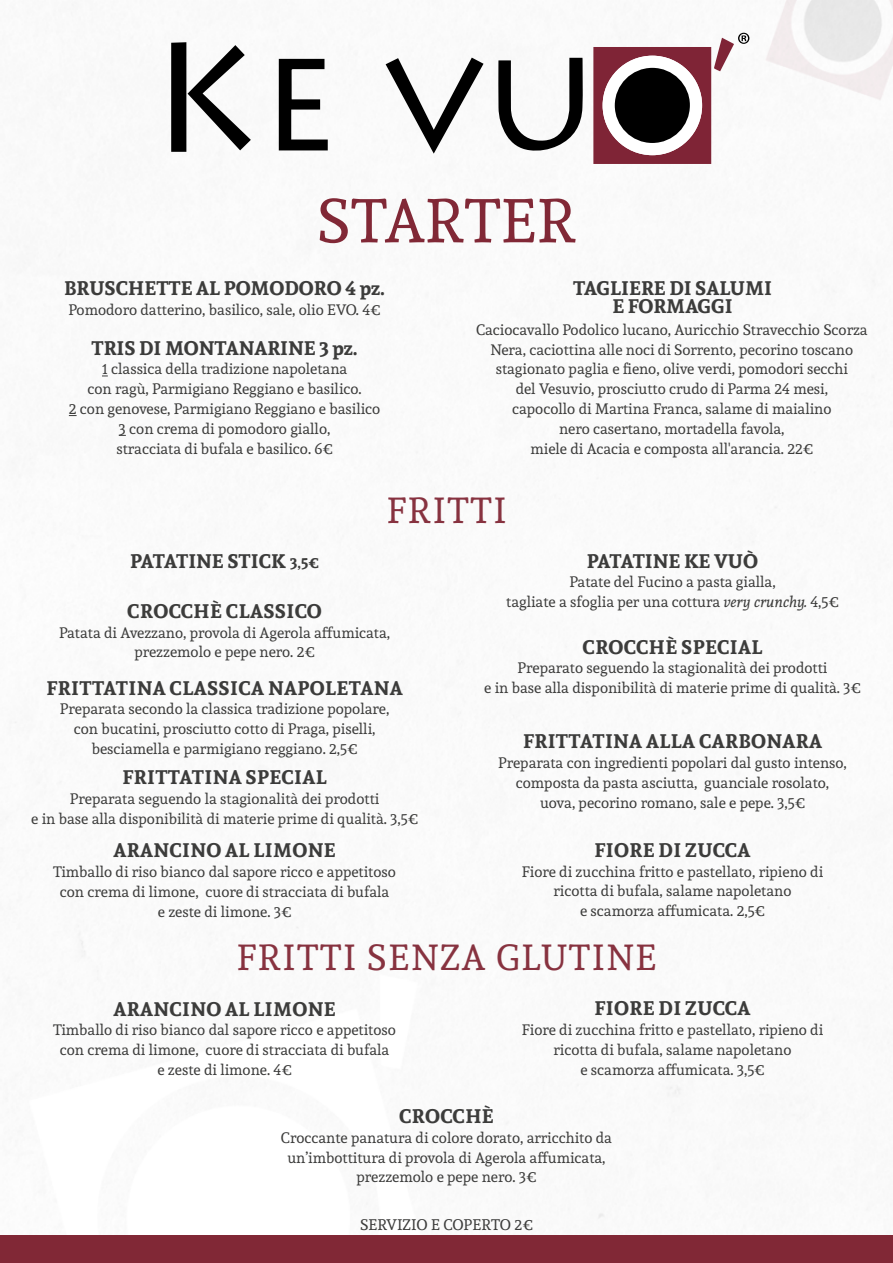
<style>
.page{position:relative;width:893px;height:1263px;background:#fff}
.page>*{position:absolute;margin:0;border:0;box-sizing:border-box;transform-origin:0 0}
.t1{font:61.2px "Andada";color:#812836}
.t2{font:36px "Andada";letter-spacing:.045em;color:#812836}
.t3{font:700 19.5px "Andada";letter-spacing:.02em;color:#3c3c3b}
.t4{font:700 19.5px/18px "Andada";color:#3c3c3b;text-align:center}
.t5{font:15.15px "Andada";color:#3c3c3b}
.t6{font:15px/19.8px "Andada";color:#3c3c3b;text-align:center}
.s1{font-size:15px}
.s2{font-style:italic}
</style>
<div class="page">
<img style="left:6px;top:0;width:887px;height:1219px">
<div style="left:0;top:1235px;width:893px;height:28px;background:#812836"></div>
<svg style="left:498px;top:58px;width:85px;height:93px"></svg>
<svg style="left:386px;top:58px;width:97px;height:96px"></svg>
<svg style="left:279px;top:59px;width:49px;height:91px"></svg>
<svg style="left:171px;top:42px;width:80px;height:110px"></svg>
<svg style="left:593px;top:33px;width:156px;height:131px"></svg>
<h1 class="t1" style="left:317px;top:181px;width:261px">STARTER</h1>
<h3 class="t4" style="left:64px;top:278px;width:322px">BRUSCHETTE AL POMODORO 4 pz.</h3>
<p class="t6" style="left:69px;top:299px;width:314px">Pomodoro datterino, basilico, sale, olio EVO. 4€</p>
<h3 class="t4" style="left:92px;top:338px;width:268px">TRIS DI MONTANARINE 3 pz.</h3>
<p class="t6" style="left:69px;top:359px;width:313px">1 classica della tradizione napoletana<br>con ragù, Parmigiano Reggiano e basilico.<br>2 con genovese, Parmigiano Reggiano e basilico 3 con crema di pomodoro giallo,<br>stracciata di bufala e basilico. 6€</p>
<h3 class="t4" style="left:573px;top:278px;width:201px">TAGLIERE DI SALUMI<br>E FORMAGGI</h3>
<p class="t6" style="left:476px;top:319px;width:393px">Caciocavallo Podolico lucano, Auricchio Stravecchio Scorza Nera, caciottina alle noci di Sorrento, pecorino toscano stagionato paglia e fieno, olive verdi, pomodori secchi<br>del Vesuvio, prosciutto crudo di Parma 24 mesi,<br>capocollo di Martina Franca, salame di maialino<br>nero casertano, mortadella favola,<br>miele di Acacia e composta all'arancia. 22€</p>
<h2 class="t2" style="left:387px;top:487px;width:121px">FRITTI</h2>
<h3 class="t4" style="left:130px;top:551px;width:190px">PATATINE STICK <span class="s1">3,5€</span></h3>
<h3 class="t3" style="left:127px;top:597px;width:196px">CROCCHÈ CLASSICO</h3>
<p class="t6" style="left:59px;top:622px;width:333px">Patata di Avezzano, provola di Agerola affumicata, prezzemolo e pepe nero. 2€</p>
<h3 class="t3" style="left:46px;top:674px;width:358px">FRITTATINA CLASSICA NAPOLETANA</h3>
<p class="t6" style="left:60px;top:699px;width:331px">Preparata secondo la classica tradizione popolare, con bucatini, prosciutto cotto di Praga, piselli, besciamella e parmigiano reggiano. 2,5€</p>
<h3 class="t3" style="left:122px;top:764px;width:206px">FRITTATINA SPECIAL</h3>
<p class="t6" style="left:31px;top:789px;width:388px">Preparata seguendo la stagionalità dei prodotti<br>e in base alla disponibilità di materie prime di qualità. 3,5€</p>
<h3 class="t3" style="left:114px;top:837px;width:224px">ARANCINO AL LIMONE</h3>
<p class="t6" style="left:53px;top:861px;width:344px">Timballo di riso bianco dal sapore ricco e appetitoso con crema di limone, cuore di stracciata di bufala<br>e zeste di limone. 3€</p>
<h3 class="t4" style="left:587px;top:551px;width:173px">PATATINE KE VUÒ</h3>
<p class="t6" style="left:506px;top:572px;width:334px">Patate del Fucino a pasta gialla,<br>tagliate a sfoglia per una cottura <span class="s2">very crunchy.</span> 4,5€</p>
<h3 class="t3" style="left:583px;top:633px;width:181px">CROCCHÈ SPECIAL</h3>
<p class="t6" style="left:484px;top:658px;width:378px">Preparato seguendo la stagionalità dei prodotti<br>e in base alla disponibilità di materie prime di qualità. 3€</p>
<h3 class="t3" style="left:523px;top:728px;width:301px">FRITTATINA ALLA CARBONARA</h3>
<p class="t6" style="left:498px;top:753px;width:350px">Preparata con ingredienti popolari dal gusto intenso, composta da pasta asciutta, guanciale rosolato, uova, pecorino romano, sale e pepe. 3,5€</p>
<h3 class="t3" style="left:594px;top:836px;width:158px">FIORE DI ZUCCA</h3>
<p class="t6" style="left:522px;top:861px;width:303px">Fiore di zucchina fritto e pastellato, ripieno di ricotta di bufala, salame napoletano<br>e scamorza affumicata. 2,5€</p>
<h2 class="t2" style="left:236px;top:934px;width:422px">FRITTI SENZA GLUTINE</h2>
<h3 class="t3" style="left:114px;top:995px;width:224px">ARANCINO AL LIMONE</h3>
<p class="t6" style="left:53px;top:1020px;width:344px">Timballo di riso bianco dal sapore ricco e appetitoso con crema di limone, cuore di stracciata di bufala<br>e zeste di limone. 4€</p>
<h3 class="t3" style="left:594px;top:995px;width:158px">FIORE DI ZUCCA</h3>
<p class="t6" style="left:522px;top:1020px;width:303px">Fiore di zucchina fritto e pastellato, ripieno di ricotta di bufala, salame napoletano<br>e scamorza affumicata. 3,5€</p>
<h3 class="t3" style="left:399px;top:1103px;width:96px">CROCCHÈ</h3>
<p class="t6" style="left:281px;top:1127px;width:333px">Croccante panatura di colore dorato, arricchito da un’imbottitura di provola di Agerola affumicata, prezzemolo e pepe nero. 3€</p>
<p class="t5" style="left:360px;top:1215px;width:174px">SERVIZIO E COPERTO 2€</p>
</div>
